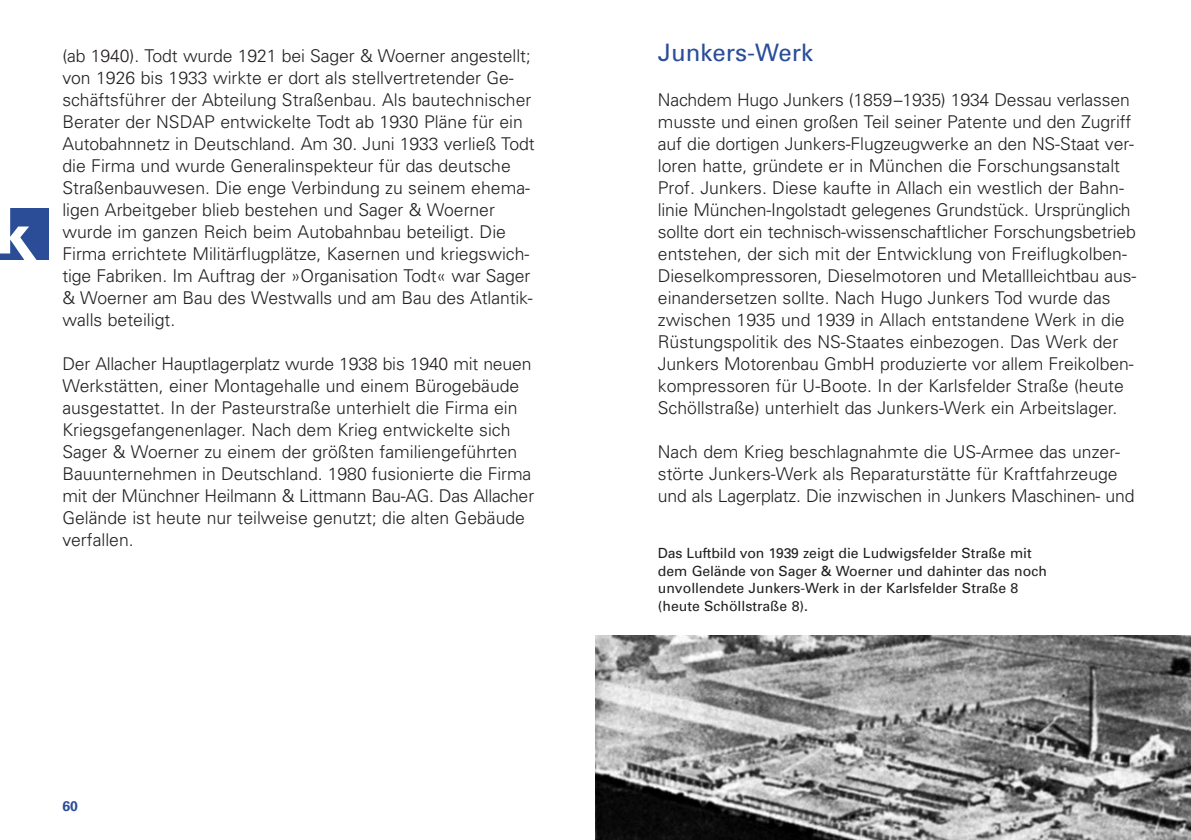
<style>
.page{position:relative;width:1191px;height:840px;background:#fff}
.page>*{position:absolute;margin:0;border:0;box-sizing:border-box;transform-origin:0 0}
.t1{font:24px "Univers";color:#2b4d98}
.t2{font:300 17.6px/22px "Univers";color:#231f20}
.t3{font:14px/17.6px "Univers";color:#231f20}
.t4{font:700 14px "Univers";color:#2b4d98}
</style>
<div class="page">
<svg style="left:0;top:208px;width:48px;height:52px"></svg>
<img style="left:595px;top:635px;width:596px;height:204px">
<p class="t2" style="left:62px;top:46px;width:474px">(ab 1940). Todt wurde 1921 bei Sager &amp; Woerner angestellt; von 1926 bis 1933 wirkte er dort als stellvertretender Ge - schäftsführer der Abteilung Straßenbau. Als bautechnischer Berater der NSDAP entwickelte Todt ab 1930 Pläne für ein Autobahnnetz in Deutschland. Am 30. Juni 1933 verließ Todt die Firma und wurde Generalinspekteur für das deutsche Straßenbauwesen. Die enge Verbindung zu seinem ehe ma - ligen Arbeitgeber blieb bestehen und Sager &amp; Woerner wurde im ganzen Reich beim Autobahnbau beteiligt. Die Firma errichtete Militärflugplätze, Kasernen und kriegswich - tige Fabriken. Im Auftrag der »Organisation Todt« war Sager &amp; Woerner am Bau des Westwalls und am Bau des Atlantik - walls beteiligt.</p>
<p class="t2" style="left:62px;top:354px;width:473px">Der Allacher Hauptlagerplatz wurde 1938 bis 1940 mit neuen Werkstätten, einer Montagehalle und einem Bürogebäude ausgestattet. In der Pasteurstraße unterhielt die Firma ein Kriegsgefangenenlager. Nach dem Krieg entwickelte sich Sager &amp; Woerner zu einem der größten familiengeführten Bauunternehmen in Deutschland. 1980 fusionierte die Firma mit der Münchner Heilmann &amp; Littmann Bau-AG. Das Allacher Gelände ist heute nur teilweise genutzt; die alten Gebäude verfallen.</p>
<p class="t4" style="left:62px;top:800px;width:17px">60</p>
<h1 class="t1" style="left:658px;top:44px;width:157px">Junkers-Werk</h1>
<p class="t2" style="left:658px;top:90px;width:480px">Nachdem Hugo Junkers (1859–1935) 1934 Dessau verlas sen musste und einen großen Teil seiner Patente und den Zugriff auf die dortigen Junkers-Flugzeugwerke an den NS-Staat ver - loren hatte, gründete er in München die Forschungsanstalt Prof. Junkers. Diese kaufte in Allach ein westlich der Bahn - linie München-Ingolstadt gele ge nes Grundstück. Ursprünglich sollte dort ein technisch-wissenschaftlicher For schungs be trieb entstehen, der sich mit der Entwicklung von Freiflug kolben-Dieselkompressoren, Dieselmotoren und Metallleicht bau aus - einandersetzen sollte. Nach Hugo Junkers Tod wurde das zwischen 1935 und 1939 in Allach entstandene Werk in die Rüstungs politik des NS-Staates einbezogen. Das Werk der Junkers Motorenbau GmbH produzierte vor allem Frei kolben - kom pressoren für U-Boote. In der Karls fel der Straße (heute Schöllstraße) unter hielt das Junkers-Werk ein Arbeitslager.</p>
<p class="t2" style="left:658px;top:442px;width:478px">Nach dem Krieg beschlagnahmte die US-Armee das unzer&shy;störte Junkers-Werk als Reparaturstätte für Kraftfahrzeuge und als Lagerplatz. Die inzwischen in Junkers Maschinen- und</p>
<p class="t3" style="left:658px;top:545px;width:390px">Das Luftbild von 1939 zeigt die Ludwigs fel der Straße mit dem Gelände von Sager &amp; Woerner und dahin ter das noch unvollendete Junkers-Werk in der Karlsfelder Straße 8 (heute Schöll straße 8).</p>
</div>
